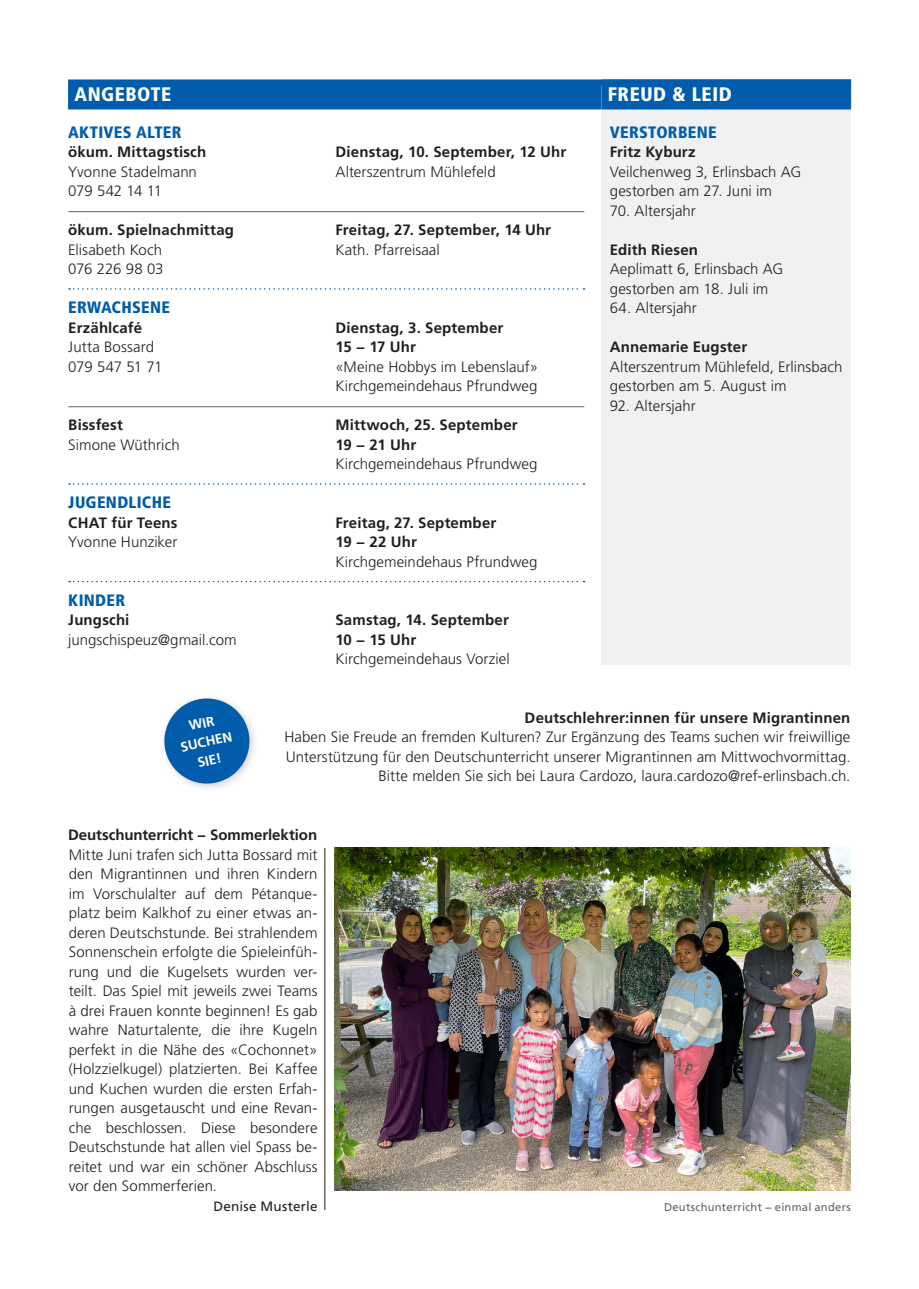
<style>
.page{position:relative;width:919px;height:1289px;background:#fff}
.page>*{position:absolute;margin:0;border:0;box-sizing:border-box;transform-origin:0 0}
._4_Titel_weiss_in_Balken_blau{font:900 condensed 19.5px "Frutiger LT Std";letter-spacing:.03em;color:#fff}
._2_Titel_blau_11pt{font:900 condensed 16.5px "Frutiger LT Std";letter-spacing:.02em;color:#015dab}
._1_Lt_Tab{font:900 condensed 16.5px "Frutiger LT Std";letter-spacing:.02em;color:#015dab}
._2_Titel_blau_Einzug_11pt{font:900 condensed 16.5px "Frutiger LT Std";letter-spacing:.015em;color:#015dab}
._2_Lt_Blocksatz{font:300 15px/19.5px "Frutiger LT Std";letter-spacing:.005em;color:#231f20;text-align:justify}
._1_Lt_Tab-2{font:300 15px/19.5px "Frutiger LT Std";color:#231f20}
._1_Lt_Tab-3{font:700 15px "Frutiger LT Std";letter-spacing:.01em;color:#231f20}
._1_Lt_Einzug{font:300 15px "Frutiger LT Std";letter-spacing:.005em;color:#231f20}
._2_Lt_Blocksatz-2{font:700 15px "Frutiger LT Std";letter-spacing:.005em;color:#231f20}
._1_Lt_Einzug-2{font:700 15px "Frutiger LT Std";letter-spacing:.01em;color:#231f20}
._1_Lt_Tab-4{font:300 15px "Frutiger LT Std";letter-spacing:-.025em;color:#231f20}
.Autor{font:13.5px "Frutiger LT Std";letter-spacing:.015em;color:#231f20}
.t1{font:700 13.5px "Frutiger LT Std";color:#fff}
.Legende{font:11.25px "Frutiger LT Std";letter-spacing:.02em;color:#636366}
</style>
<div class="page">
<img style="left:334px;top:848px;width:516px;height:342px">
<hr style="left:68px;top:211px;width:516px;height:1px;background:#636366">
<svg style="left:69px;top:288px;width:515px;height:2px"></svg>
<hr style="left:68px;top:406px;width:516px;height:1px;background:#636366">
<svg style="left:69px;top:483px;width:515px;height:2px"></svg>
<svg style="left:69px;top:581px;width:515px;height:1px"></svg>
<div style="left:68px;top:79px;width:783px;height:30px;background:#015dab"></div>
<div style="left:601px;top:86px;width:249px;height:578px;background:#f0f1f2"></div>
<div style="left:601px;top:79px;width:249px;height:30px;background:#015dab"></div>
<hr style="left:324px;top:848px;width:1px;height:361px;background:#231f20">
<svg style="left:164px;top:698px;width:89px;height:89px"></svg>
<p class="_4_Titel_weiss_in_Balken_blau" style="left:74px;top:82px;width:98px">ANGEBOTE</p>
<p class="_2_Titel_blau_11pt" style="left:68px;top:122px;width:115px">AKTIVES ALTER</p>
<p class="_1_Lt_Tab-3" style="left:68px;top:143px;width:139px">ökum. Mittagstisch</p>
<p class="_1_Lt_Tab-3" style="left:335px;top:143px;width:232px">Dienstag, 10. September, 12 Uhr</p>
<p class="_1_Lt_Tab-2" style="left:68px;top:162px;width:130px">Yvonne Stadelmann</p>
<p class="_1_Lt_Tab-2" style="left:335px;top:162px;width:162px">Alterszentrum Mühlefeld</p>
<p class="_1_Lt_Tab-2" style="left:68px;top:181px;width:95px">079 542 14 11</p>
<p class="_1_Lt_Tab-3" style="left:68px;top:221px;width:167px">ökum. Spielnachmittag</p>
<p class="_1_Lt_Tab-3" style="left:335px;top:221px;width:217px">Freitag, 27. September, 14 Uhr</p>
<p class="_1_Lt_Tab-2" style="left:68px;top:240px;width:95px">Elisabeth Koch</p>
<p class="_1_Lt_Tab-2" style="left:335px;top:240px;width:106px">Kath. Pfarreisaal</p>
<p class="_1_Lt_Tab-2" style="left:68px;top:259px;width:97px">076 226 98 03</p>
<p class="_2_Titel_blau_11pt" style="left:68px;top:297px;width:103px">ERWACHSENE</p>
<p class="_1_Lt_Tab-3" style="left:68px;top:319px;width:75px">Erzählcafé</p>
<p class="_1_Lt_Tab-3" style="left:335px;top:319px;width:169px">Dienstag, 3. September</p>
<p class="_1_Lt_Tab-2" style="left:68px;top:337px;width:87px">Jutta Bossard</p>
<p class="_1_Lt_Tab-3" style="left:335px;top:338px;width:82px">15 − 17 Uhr</p>
<p class="_1_Lt_Tab-4" style="left:68px;top:358px;width:96px">079 547 51 71</p>
<p class="_1_Lt_Tab-2" style="left:335px;top:357px;width:204px">«Meine Hobbys im Lebenslauf»<br>Kirchgemeindehaus Pfrundweg</p>
<p class="_1_Lt_Tab-3" style="left:68px;top:416px;width:56px">Bissfest</p>
<p class="_1_Lt_Tab-3" style="left:335px;top:416px;width:184px">Mittwoch, 25. September</p>
<p class="_1_Lt_Tab-2" style="left:68px;top:435px;width:113px">Simone Wüthrich</p>
<p class="_1_Lt_Tab-3" style="left:335px;top:436px;width:82px">19 − 21 Uhr</p>
<p class="_1_Lt_Tab-2" style="left:335px;top:454px;width:203px">Kirchgemeindehaus Pfrundweg</p>
<p class="_1_Lt_Tab" style="left:68px;top:492px;width:104px">JUGENDLICHE</p>
<p class="_1_Lt_Tab-3" style="left:68px;top:514px;width:111px">CHAT für Teens</p>
<p class="_1_Lt_Tab-3" style="left:335px;top:514px;width:162px">Freitag, 27. September</p>
<p class="_1_Lt_Tab-2" style="left:68px;top:532px;width:111px">Yvonne Hunziker</p>
<p class="_1_Lt_Tab-3" style="left:335px;top:533px;width:83px">19 − 22 Uhr</p>
<p class="_1_Lt_Tab-2" style="left:335px;top:552px;width:203px">Kirchgemeindehaus Pfrundweg</p>
<p class="_2_Titel_blau_11pt" style="left:68px;top:590px;width:58px">KINDER</p>
<p class="_1_Lt_Tab-3" style="left:68px;top:611px;width:63px">Jungschi</p>
<p class="_1_Lt_Tab-3" style="left:335px;top:611px;width:175px">Samstag, 14. September</p>
<p class="_1_Lt_Tab-2" style="left:68px;top:630px;width:170px">jungschispeuz@gmail.com</p>
<p class="_1_Lt_Tab-3" style="left:335px;top:631px;width:82px">10 − 15 Uhr</p>
<p class="_1_Lt_Tab-2" style="left:335px;top:649px;width:176px">Kirchgemeindehaus Vorziel</p>
<p class="_4_Titel_weiss_in_Balken_blau" style="left:607px;top:82px;width:125px">FREUD &amp; LEID</p>
<p class="_2_Titel_blau_Einzug_11pt" style="left:609px;top:122px;width:108px">VERSTORBENE</p>
<p class="_1_Lt_Einzug-2" style="left:609px;top:143px;width:87px">Fritz Kyburz</p>
<p class="_1_Lt_Einzug" style="left:609px;top:163px;width:193px">Veilchenweg 3, Erlinsbach AG</p>
<p class="_1_Lt_Einzug" style="left:609px;top:182px;width:164px">gestorben am 27. Juni im</p>
<p class="_1_Lt_Einzug" style="left:609px;top:202px;width:88px">70. Altersjahr</p>
<p class="_1_Lt_Einzug-2" style="left:609px;top:241px;width:90px">Edith Riesen</p>
<p class="_1_Lt_Einzug" style="left:609px;top:260px;width:175px">Aeplimatt 6, Erlinsbach AG</p>
<p class="_1_Lt_Einzug" style="left:609px;top:280px;width:160px">gestorben am 18. Juli im</p>
<p class="_1_Lt_Einzug" style="left:609px;top:299px;width:88px">64. Altersjahr</p>
<p class="_1_Lt_Einzug-2" style="left:609px;top:338px;width:139px">Annemarie Eugster</p>
<p class="_1_Lt_Einzug" style="left:609px;top:358px;width:234px">Alterszentrum Mühlefeld, Erlinsbach</p>
<p class="_1_Lt_Einzug" style="left:609px;top:377px;width:178px">gestorben am 5. August im</p>
<p class="_1_Lt_Einzug" style="left:609px;top:397px;width:87px">92. Altersjahr</p>
<p class="t1" style="left:179px;top:739px;width:54px;rotate:-12deg">SUCHEN</p>
<p class="t1" style="left:196px;top:755px;width:26px;rotate:-12deg">SIE!</p>
<p class="_2_Lt_Blocksatz-2" style="left:524px;top:709px;width:327px">Deutschlehrer:innen für unsere Migrantinnen</p>
<p class="_2_Lt_Blocksatz" style="left:284px;top:727px;width:567px;text-align:right">Haben Sie Freude an fremden Kulturen? Zur Ergänzung des Teams suchen wir freiwillige<br>Unterstützung für den Deutschunterricht unserer Migrantinnen am Mittwochvormittag.<br>Bitte melden Sie sich bei Laura Cardozo, laura.cardozo@ref-erlinsbach.ch.</p>
<p class="_2_Lt_Blocksatz-2" style="left:68px;top:826px;width:251px">Deutschunterricht − Sommerlektion</p>
<p class="_2_Lt_Blocksatz" style="left:69px;top:844px;width:250px">Mitte Juni trafen sich Jutta Bossard mit den Migrantinnen und ihren Kindern im Vorschulalter auf dem Pétanque&shy;platz beim Kalkhof zu einer etwas an&shy;deren Deutschstunde. Bei strahlendem Sonnenschein erfolgte die Spieleinfüh&shy;rung und die Kugelsets wurden ver&shy;teilt. Das Spiel mit jeweils zwei Teams à drei Frauen konnte beginnen! Es gab wahre Naturtalente, die ihre Kugeln perfekt in die Nähe des «Cochonnet» (Holzzielkugel) platzierten. Bei Kaffee und Kuchen wurden die ersten Erfah-</p>
<p class="_2_Lt_Blocksatz" style="left:69px;top:1098px;width:250px">rungen ausgetauscht und eine Revan&shy;che beschlossen. Diese besondere</p>
<p class="_2_Lt_Blocksatz" style="left:69px;top:1137px;width:250px">Deutschstunde hat allen viel Spass be&shy;reitet und war ein schöner Abschluss vor den Sommerferien.</p>
<p class="Autor" style="left:213px;top:1197px;width:105px">Denise Musterle</p>
<p class="Legende" style="left:664px;top:1200px;width:188px">Deutschunterricht − einmal anders</p>
</div>
